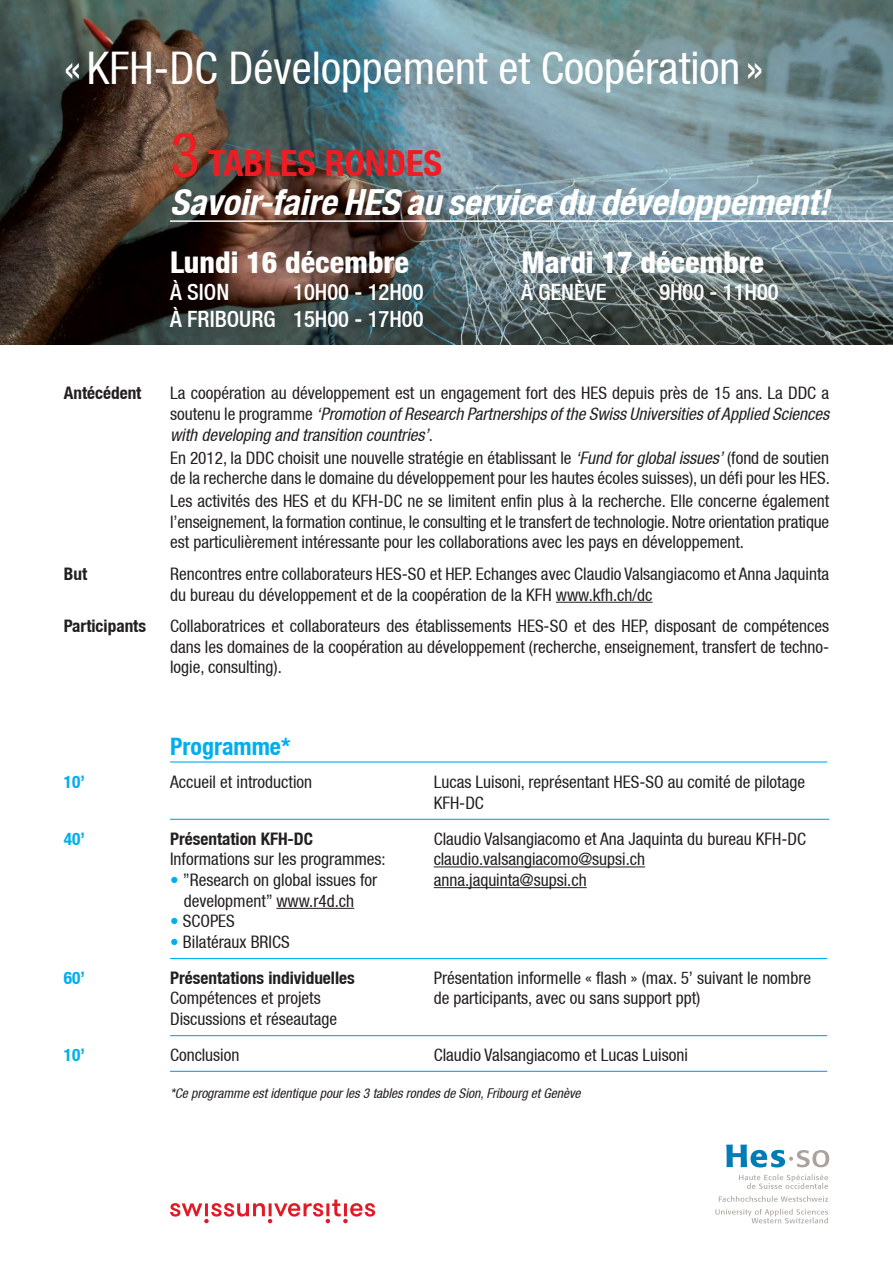
<style>
.page{position:relative;width:893px;height:1263px;background:#fff}
.page>*{position:absolute;margin:0;border:0;box-sizing:border-box;transform-origin:0 0}
.t1{font:condensed 45px "Helvetica Neue";color:#fff}
.t2{font:italic 700 condensed 36px "Helvetica Neue";color:#fff}
.t3{font:700 condensed 36px "Helvetica Neue";color:#ee1d23}
.t4{font:800 condensed 30px "Helvetica Neue";color:#fff}
.t5{font:700 condensed 24px "Helvetica Neue";color:#00aeef}
.t6{font:500 condensed 22.5px "Helvetica Neue";color:#fff}
.t7{font:condensed 17.25px/20.7px "Helvetica Neue";color:#231f20}
.t8{font:italic condensed 17.25px/20.7px "Helvetica Neue";color:#231f20;text-align:justify}
.t9{font:700 condensed 17.25px "Helvetica Neue";color:#231f20}
.t10{font:700 condensed 17.25px "Helvetica Neue";color:#00aeef}
.t11{font:italic condensed 13.5px "Helvetica Neue";color:#231f20}
.s1{font-weight:400;font-size:61.5px}
.s2{font-style:normal}
.s3{font-style:italic}
.s4{color:#00aeef}
</style>
<div class="page">
<img style="left:0;top:0;width:893px;height:344px">
<hr style="left:556px;top:602px;width:97px;height:1px;background:#231f20">
<hr style="left:170px;top:761px;width:657px;height:1px;background:#00aeef">
<hr style="left:170px;top:819px;width:659px;height:1px;background:#00aeef">
<hr style="left:434px;top:866px;width:211px;height:1px;background:#231f20">
<hr style="left:434px;top:887px;width:153px;height:1px;background:#231f20">
<hr style="left:276px;top:908px;width:78px;height:1px;background:#231f20">
<hr style="left:170px;top:958px;width:657px;height:1px;background:#00aeef">
<hr style="left:170px;top:1035px;width:657px;height:1px;background:#00aeef">
<hr style="left:170px;top:1071px;width:657px;height:1px;background:#00aeef">
<svg style="left:739px;top:1174px;width:89px;height:15px"></svg>
<svg style="left:719px;top:1196px;width:109px;height:6px"></svg>
<svg style="left:726px;top:1144px;width:103px;height:23px"></svg>
<svg style="left:715px;top:1209px;width:113px;height:14px"></svg>
<svg style="left:170px;top:1199px;width:205px;height:24px"></svg>
<hr style="left:170px;top:220px;width:723px;height:2px;background:#fff">
<p class="t1" style="left:64px;top:43px;width:701px">« KFH-DC Développement et Coopération »</p>
<p class="t3" style="left:170px;top:142px;width:274px"><span class="s1">3</span> TABLES RONDES</p>
<p class="t2" style="left:170px;top:181px;width:661px">Savoir-faire HES au service du développement!</p>
<p class="t4" style="left:170px;top:244px;width:240px">Lundi 16 décembre</p>
<p class="t4" style="left:521px;top:244px;width:244px">Mardi 17 décembre</p>
<p class="t6" style="left:170px;top:279px;width:61px">À SION</p>
<p class="t6" style="left:293px;top:279px;width:132px">10H00 - 12H00</p>
<p class="t6" style="left:521px;top:279px;width:87px">À GENÈVE</p>
<p class="t6" style="left:659px;top:279px;width:121px">9H00 - 11H00</p>
<p class="t6" style="left:170px;top:306px;width:255px">À FRIBOURG 15H00 - 17H00</p>
<p class="t9" style="left:64px;top:383px;width:79px">Antécédent</p>
<p class="t8" style="left:170px;top:383px;width:661px"><span class="s2">La coopération au développement est un engagement fort des HES depuis près de 15 ans. La DDC a soutenu le programme</span> ‘Promotion of Research Partnerships of the Swiss Universities of Applied Sciences with developing and transition countries’<span class="s2">.</span></p>
<p class="t7" style="left:170px;top:447px;width:661px">En 2012, la DDC choisit une nouvelle stratégie en établissant le <span class="s3">‘Fund for global issues’</span> (fond de soutien de la recherche dans le domaine du développement pour les hautes écoles suisses), un défi pour les HES.</p>
<p class="t7" style="left:170px;top:490px;width:661px;text-align:justify">Les activités des HES et du KFH-DC ne se limitent enfin plus à la recherche. Elle concerne également l’enseignement, la formation continue, le consulting et le transfert de technologie. Notre orientation pratique est particulièrement intéressante pour les collaborations avec les pays en développement.</p>
<p class="t9" style="left:64px;top:563px;width:25px">But</p>
<p class="t7" style="left:170px;top:563px;width:661px">Rencontres entre collaborateurs HES-SO et HEP. Echanges avec Claudio Valsangiacomo et Anna Jaquinta du bureau du développement et de la coopération de la KFH www.kfh.ch/dc</p>
<p class="t9" style="left:64px;top:615px;width:84px">Participants</p>
<p class="t7" style="left:170px;top:615px;width:661px;text-align:justify">Collaboratrices et collaborateurs des établissements HES-SO et des HEP, disposant de compétences dans les domaines de la coopération au développement (recherche, enseignement, transfert de techno&shy;logie, consulting).</p>
<p class="t5" style="left:170px;top:731px;width:122px">Programme*</p>
<p class="t10" style="left:64px;top:771px;width:23px">10’</p>
<p class="t7" style="left:170px;top:771px;width:144px">Accueil et introduction</p>
<p class="t7" style="left:434px;top:771px;width:373px">Lucas Luisoni, représentant HES-SO au comité de pilotage</p>
<p class="t7" style="left:434px;top:792px;width:52px">KFH-DC</p>
<p class="t10" style="left:64px;top:828px;width:23px">40’</p>
<p class="t9" style="left:170px;top:828px;width:145px">Présentation KFH-DC</p>
<p class="t7" style="left:434px;top:828px;width:374px">Claudio Valsangiacomo et Ana Jaquinta du bureau KFH-DC</p>
<p class="t7" style="left:170px;top:849px;width:217px">Informations sur les programmes:</p>
<p class="t7" style="left:434px;top:849px;width:213px">claudio.valsangiacomo@supsi.ch</p>
<p class="t7" style="left:170px;top:869px;width:209px"><span class="s4">•</span> ”Research on global issues for</p>
<p class="t7" style="left:434px;top:869px;width:155px">anna.jaquinta@supsi.ch</p>
<p class="t7" style="left:184px;top:890px;width:172px">development” www.r4d.ch</p>
<p class="t7" style="left:170px;top:911px;width:66px"><span class="s4">•</span> SCOPES</p>
<p class="t7" style="left:170px;top:931px;width:121px"><span class="s4">•</span> Bilatéraux BRICS</p>
<p class="t10" style="left:64px;top:967px;width:23px">60’</p>
<p class="t9" style="left:170px;top:967px;width:186px">Présentations individuelles</p>
<p class="t7" style="left:434px;top:967px;width:379px">Présentation informelle « flash » (max. 5’ suivant le nombre</p>
<p class="t7" style="left:170px;top:988px;width:152px">Compétences et projets</p>
<p class="t7" style="left:434px;top:988px;width:268px">de participants, avec ou sans support ppt)</p>
<p class="t7" style="left:170px;top:1008px;width:169px">Discussions et réseautage</p>
<p class="t10" style="left:64px;top:1044px;width:23px">10’</p>
<p class="t7" style="left:170px;top:1044px;width:71px">Conclusion</p>
<p class="t7" style="left:434px;top:1044px;width:256px">Claudio Valsangiacomo et Lucas Luisoni</p>
<p class="t11" style="left:170px;top:1085px;width:412px">*Ce programme est identique pour les 3 tables rondes de Sion, Fribourg et Genève</p>
</div>
